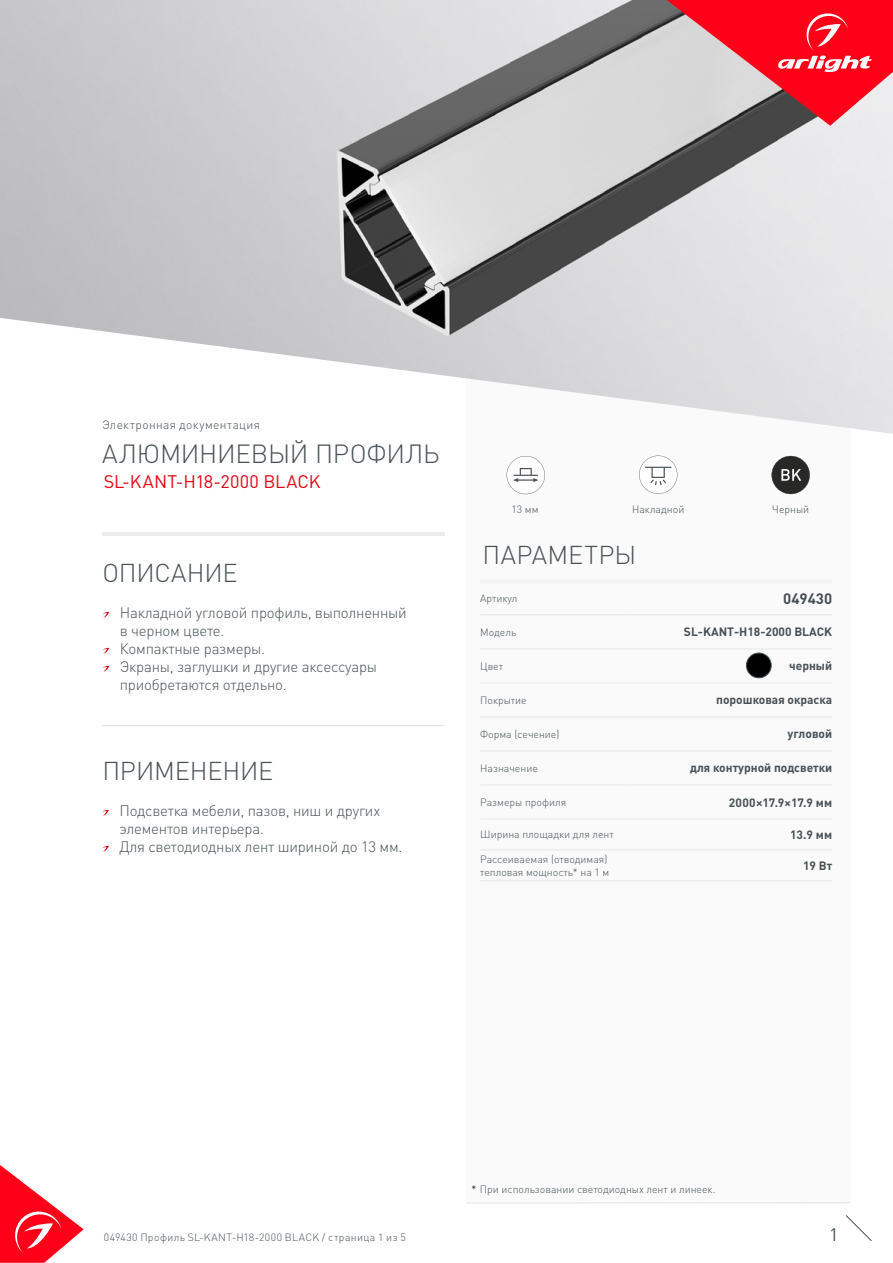
<style>
.page{position:relative;width:893px;height:1263px;background:#fff}
.page>*{position:absolute;margin:0;border:0;box-sizing:border-box;transform-origin:0 0}
.t1{font:300 25.95px "DIN Pro";letter-spacing:-.01em;color:#485156}
.t2{font:300 25.5px "DIN Pro";letter-spacing:-.005em;color:#485156}
.t3{font:300 25.5px "DIN Pro";letter-spacing:.015em;color:#485156}
.t4{font:18px "DIN Pro";letter-spacing:.01em;color:#e30613}
.t5{font:18px "DIN Pro";color:#485156}
.t6{font:300 15px/18px "DIN Pro";letter-spacing:-.015em;color:#485156}
.t7{font:700 15px "DIN Pro";color:#485156}
.t8{font:700 12px "DIN Pro";color:#485156}
.t9{font:300 12px "DIN Pro";letter-spacing:.03em;color:#485156}
.t10{font:700 12px "DIN Pro";letter-spacing:.02em;color:#485156}
.t11{font:300 10.5px/12.6px "DIN Pro";color:#485156}
.t12{font:300 10.5px "DIN Pro";letter-spacing:.04em;color:#485156}
.s1{color:#000}
</style>
<div class="page">
<svg style="left:0;top:1165px;width:84px;height:98px"></svg>
<svg style="left:845px;top:1215px;width:27px;height:26px"></svg>
<div style="left:466px;top:250px;width:384px;height:953px;background:#fafafa"></div>
<img style="left:0;top:0;width:893px;height:434px">
<hr style="left:102px;top:533px;width:342px;height:3px;background:#ededed">
<hr style="left:480px;top:579px;width:148px;height:4px;background:#f2f2f2">
<hr style="left:628px;top:579px;width:204px;height:4px;background:#f2f2f2">
<hr style="left:480px;top:614px;width:148px;height:1px;background:#ededed">
<hr style="left:628px;top:614px;width:204px;height:1px;background:#ededed">
<hr style="left:480px;top:648px;width:148px;height:2px;background:#ededed">
<hr style="left:628px;top:648px;width:204px;height:2px;background:#ededed">
<hr style="left:480px;top:682px;width:148px;height:2px;background:#ededed">
<hr style="left:628px;top:682px;width:204px;height:2px;background:#ededed">
<hr style="left:480px;top:716px;width:148px;height:2px;background:#ededed">
<hr style="left:628px;top:716px;width:204px;height:2px;background:#ededed">
<hr style="left:480px;top:750px;width:148px;height:2px;background:#ededed">
<hr style="left:628px;top:750px;width:204px;height:2px;background:#ededed">
<hr style="left:480px;top:784px;width:148px;height:2px;background:#ededed">
<hr style="left:628px;top:784px;width:204px;height:2px;background:#ededed">
<hr style="left:480px;top:818px;width:148px;height:2px;background:#ededed">
<hr style="left:628px;top:818px;width:204px;height:2px;background:#ededed">
<hr style="left:480px;top:849px;width:148px;height:2px;background:#ededed">
<hr style="left:628px;top:849px;width:204px;height:2px;background:#ededed">
<hr style="left:480px;top:880px;width:148px;height:1px;background:#ededed">
<hr style="left:628px;top:880px;width:204px;height:1px;background:#ededed">
<hr style="left:466px;top:1202px;width:384px;height:1px;background:#e3e3e3">
<svg style="left:667px;top:0;width:226px;height:126px;background:#e45967"></svg>
<svg style="left:103px;top:612px;width:6px;height:6px"></svg>
<svg style="left:103px;top:648px;width:6px;height:6px"></svg>
<svg style="left:103px;top:666px;width:6px;height:6px"></svg>
<svg style="left:102px;top:810px;width:7px;height:6px"></svg>
<svg style="left:102px;top:846px;width:7px;height:6px"></svg>
<hr style="left:102px;top:725px;width:343px;height:1px;background:#e3e3e3">
<div style="left:746px;top:653px;width:25px;height:25px;background:#000;border-radius:50%"></div>
<div style="left:746px;top:653px;width:26px;height:25px;border:1px solid #485156;border-radius:50%"></div>
<svg style="left:507px;top:456px;width:38px;height:38px"></svg>
<svg style="left:639px;top:456px;width:38px;height:38px"></svg>
<svg style="left:772px;top:456px;width:38px;height:38px"></svg>
<p class="t9" style="left:102px;top:417px;width:160px">Электронная документация</p>
<h1 class="t1" style="left:102px;top:436px;width:339px">АЛЮМИНИЕВЫЙ ПРОФИЛЬ</h1>
<p class="t4" style="left:104px;top:470px;width:218px">SL-KANT-H18-2000 BLACK</p>
<h2 class="t2" style="left:102px;top:555px;width:137px">ОПИСАНИЕ</h2>
<p class="t6" style="left:120px;top:602px;width:289px">Накладной угловой профиль, выполненный в черном цвете.<br>Компактные размеры.<br>Экраны, заглушки и другие аксессуары приобретаются отдельно.</p>
<h2 class="t2" style="left:102px;top:753px;width:172px">ПРИМЕНЕНИЕ</h2>
<p class="t6" style="left:119px;top:800px;width:285px">Подсветка мебели, пазов, ниш и других элементов интерьера.<br>Для светодиодных лент шириной до 13 мм.</p>
<p class="t11" style="left:511px;top:502px;width:29px">13 мм</p>
<p class="t11" style="left:632px;top:502px;width:54px">Накладной</p>
<p class="t11" style="left:772px;top:502px;width:38px">Черный</p>
<h2 class="t3" style="left:483px;top:537px;width:155px">ПАРАМЕТРЫ</h2>
<p class="t11" style="left:480px;top:591px;width:39px">Артикул</p>
<p class="t7" style="left:783px;top:588px;width:50px">049430</p>
<p class="t11" style="left:480px;top:625px;width:38px">Модель</p>
<p class="t8" style="left:684px;top:624px;width:150px">SL-KANT-H18-2000 BLACK</p>
<p class="t11" style="left:480px;top:659px;width:24px">Цвет</p>
<p class="t8" style="left:789px;top:658px;width:44px">черный</p>
<p class="t11" style="left:480px;top:693px;width:48px">Покрытие</p>
<p class="t8" style="left:716px;top:692px;width:117px">порошковая окраска</p>
<p class="t11" style="left:480px;top:727px;width:81px">Форма (сечение)</p>
<p class="t8" style="left:788px;top:726px;width:46px">угловой</p>
<p class="t11" style="left:480px;top:761px;width:59px">Назначение</p>
<p class="t8" style="left:690px;top:760px;width:144px">для контурной подсветки</p>
<p class="t11" style="left:480px;top:795px;width:87px">Размеры профиля</p>
<p class="t10" style="left:729px;top:794px;width:105px">2000×17.9×17.9 мм</p>
<p class="t11" style="left:480px;top:828px;width:135px">Ширина площадки для лент</p>
<p class="t8" style="left:790px;top:826px;width:43px">13.9 мм</p>
<p class="t11" style="left:480px;top:852px;width:131px">Рассеиваемая (отводимая) тепловая мощность* на 1 м</p>
<p class="t8" style="left:803px;top:857px;width:31px">19 Вт</p>
<p class="t11" style="left:471px;top:1183px;width:246px"><span class="s1">*</span> При использовании светодиодных лент и линеек.</p>
<p class="t12" style="left:104px;top:1230px;width:303px">049430 Профиль SL-KANT-H18-2000 BLACK / страница 1 из 5</p>
<p class="t5" style="left:829px;top:1222px;width:11px">1</p>
</div>
